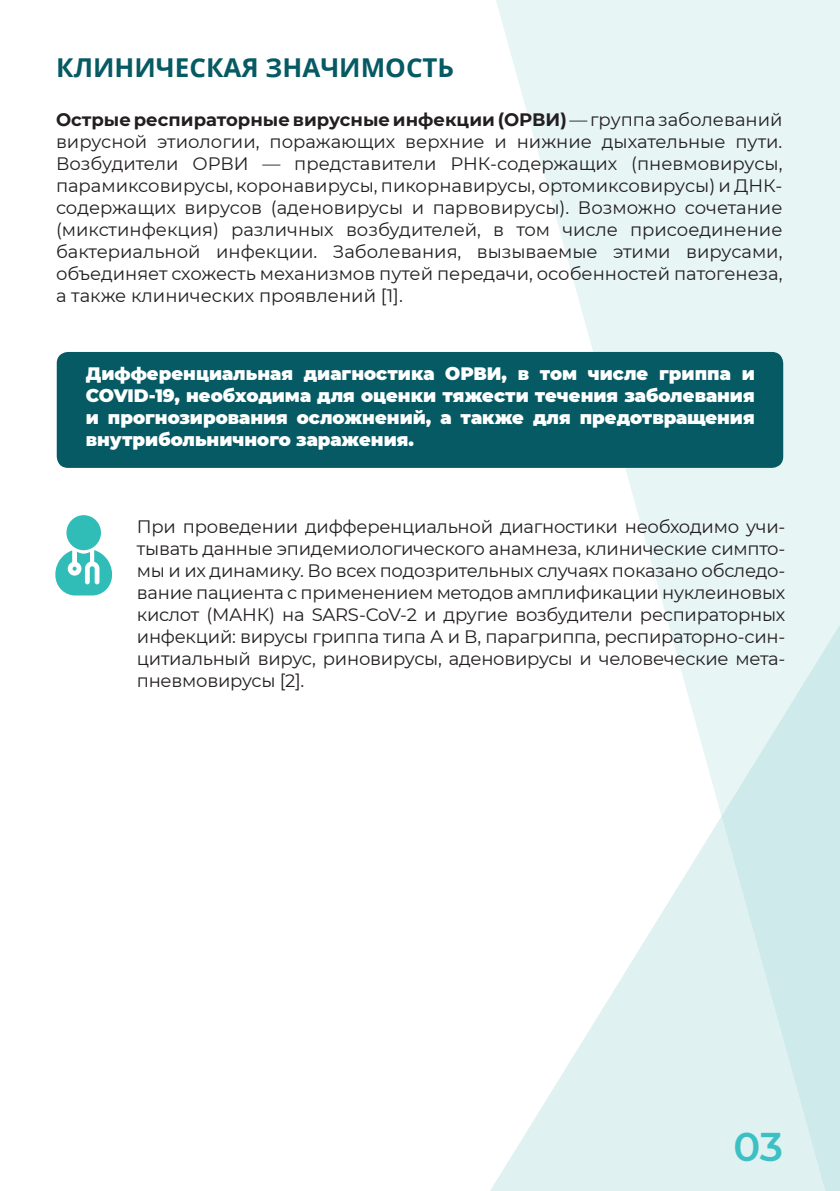
<style>
.page{position:relative;width:840px;height:1191px;background:#fff}
.page>*{position:absolute;margin:0;border:0;box-sizing:border-box;transform-origin:0 0}
.t1{font:600 40px "Montserrat";color:#3dc0c3}
.t2{font:700 26px "Open Sans";color:#055a63}
.t3{font:18px/22px "Montserrat";letter-spacing:-.015em;color:#231f20;text-align:justify}
.t4{font:900 18px/22px "Montserrat";color:#fff;text-align:justify}
.s1{font-weight:700}
</style>
<div class="page">
<svg style="left:490px;top:818px;width:231px;height:373px"></svg>
<svg style="left:488px;top:0;width:351px;height:813px;fill:#e7f5f5"></svg>
<svg style="left:721px;top:579px;width:118px;height:612px;background:#d8eeee"></svg>
<div style="left:57px;top:352px;width:725px;height:116px;background:#055a63;border-radius:11px"></div>
<div style="left:66px;top:515px;width:35px;height:35px;background:#30bdb7;border-radius:50%"></div>
<svg style="left:55px;top:550px;width:57px;height:45px"></svg>
<h2 class="t2" style="left:56px;top:49px;width:399px">КЛИНИЧЕСКАЯ ЗНАЧИМОСТЬ</h2>
<p class="t3" style="left:56px;top:109px;width:727px"><span class="s1">Острыереспираторныевирусные инфекции (ОРВИ)</span> — группазаболеваний вирусной этиологии, поражающих верхние и нижние дыхательные пути.<br>Возбудители ОРВИ — представители РНК-содержащих (пневмовирусы, парамиксовирусы, коронавирусы, пикорнавирусы, ортомиксовирусы) и ДНК&shy;содержащих вирусов (аденовирусы и парвовирусы). Возможно сочетание (микстинфекция) различных возбудителей, в том числе присоединение бактериальной инфекции. Заболевания, вызываемые этими вирусами, объединяет схожесть механизмов путей передачи, особенностей патогенеза, а также клинических проявлений [1].</p>
<p class="t4" style="left:86px;top:362px;width:670px">Дифференциальная диагностика ОРВИ, в том числе гриппа и COVID-19, необходима для оценки тяжести течения заболевания и прогнозирования осложнений, а также для предотвращения внутрибольничного заражения.</p>
<p class="t3" style="left:137px;top:514px;width:649px">При проведении дифференциальной диагностики необходимо учи&shy;тывать данные эпидемиологического анамнеза, клинические симпто&shy;мы и их динамику. Во всех подозрительных случаях показано обследо&shy;вание пациента с применением методов амплификации нуклеиновых кислот (МАНК) на SARS-CoV-2 и другие возбудители респираторных инфекций: вирусы гриппа типа А и В, парагриппа, респираторно-син&shy;цитиальный вирус, риновирусы, аденовирусы и человеческие мета&shy;пневмовирусы [2].</p>
<h1 class="t1" style="left:733px;top:1124px;width:51px">03</h1>
</div>
